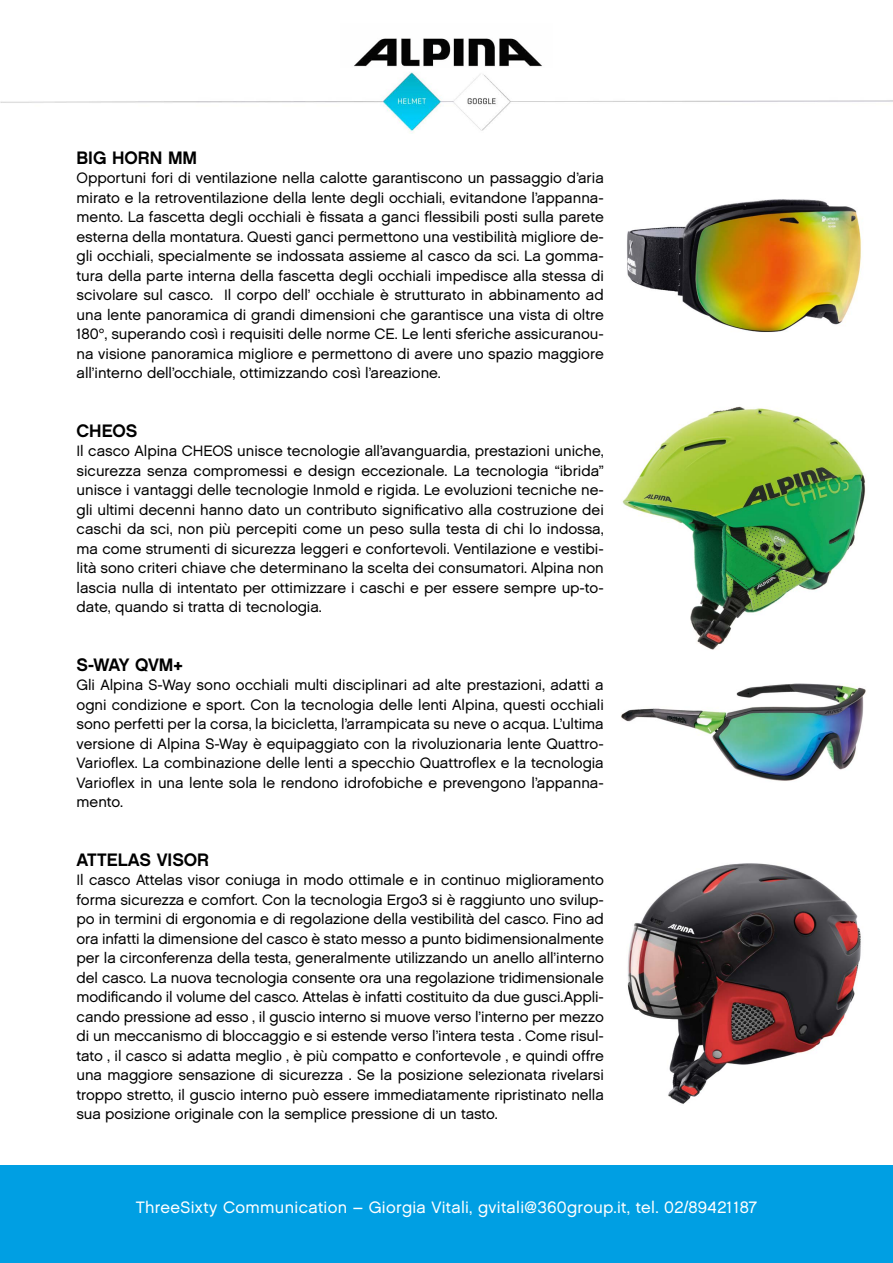
<style>
.page{position:relative;width:893px;height:1263px;background:#fff}
.page>*{position:absolute;margin:0;border:0;box-sizing:border-box;transform-origin:0 0}
.t1{font:18px "Chalet New York Nineteen Sixty";color:#000}
.t2{font:16.5px "Chalet London Nineteen Sixty";letter-spacing:.02em;color:#fff}
.t3{font:15px/19.5px "Chalet London Nineteen Sixty";color:#000;text-align:justify}
</style>
<div class="page">
<div style="left:0;top:1165px;width:893px;height:98px;background:#009fe3"></div>
<img style="left:354px;top:38px;width:188px;height:29px">
<img style="left:0;top:72px;width:893px;height:62px">
<img style="left:627px;top:199px;width:235px;height:133px">
<img style="left:622px;top:406px;width:244px;height:244px">
<img style="left:621px;top:683px;width:245px;height:98px">
<img style="left:627px;top:863px;width:234px;height:241px">
<p class="t1" style="left:77px;top:147px;width:122px">BIG HORN MM</p>
<p class="t3" style="left:77px;top:168px;width:529px">Opportuni fori di ventilazione nella calotte garantiscono un passaggio d’aria mirato e la retroventilazione della lente degli occhiali, evitandone l’appanna&shy;mento. La fascetta degli occhiali è fissata a ganci flessibili posti sulla parete esterna della montatura. Questi ganci permettono una vestibilità migliore de&shy;gli occhiali, specialmente se indossata assieme al casco da sci. La gomma&shy;tura della parte interna della fascetta degli occhiali impedisce alla stessa di scivolare sul casco. Il corpo dell’ occhiale è strutturato in abbinamento ad una lente panoramica di grandi dimensioni che garantisce una vista di oltre 180°, superando così i requisiti delle norme CE. Le lenti sferiche assicuranou&shy;na visione panoramica migliore e permettono di avere uno spazio maggiore all’interno dell’occhiale, ottimizzando così l’areazione.</p>
<p class="t1" style="left:77px;top:420px;width:62px">CHEOS</p>
<p class="t3" style="left:77px;top:441px;width:529px">Il casco Alpina CHEOS unisce tecnologie all’avanguardia, prestazioni uniche, sicurezza senza compromessi e design eccezionale. La tecnologia “ibrida” unisce i vantaggi delle tecnologie Inmold e rigida. Le evoluzioni tecniche ne&shy;gli ultimi decenni hanno dato un contributo significativo alla costruzione dei caschi da sci, non più percepiti come un peso sulla testa di chi lo indossa, ma come strumenti di sicurezza leggeri e confortevoli. Ventilazione e vestibi&shy;lità sono criteri chiave che determinano la scelta dei consumatori. Alpina non lascia nulla di intentato per ottimizzare i caschi e per essere sempre up-to&shy;date, quando si tratta di tecnologia.</p>
<p class="t1" style="left:77px;top:654px;width:108px">S-WAY QVM+</p>
<p class="t3" style="left:77px;top:675px;width:529px">Gli Alpina S-Way sono occhiali multi disciplinari ad alte prestazioni, adatti a ogni condizione e sport. Con la tecnologia delle lenti Alpina, questi occhiali sono perfetti per la corsa, la bicicletta, l’arrampicata su neve o acqua. L’ultima versione di Alpina S-Way è equipaggiato con la rivoluzionaria lente Quattro-Varioflex. La combinazione delle lenti a specchio Quattroflex e la tecnologia Varioflex in una lente sola le rendono idrofobiche e prevengono l’appanna&shy;mento.</p>
<p class="t1" style="left:77px;top:849px;width:134px">ATTELAS VISOR</p>
<p class="t3" style="left:77px;top:870px;width:529px">Il casco Attelas visor coniuga in modo ottimale e in continuo miglioramento forma sicurezza e comfort. Con la tecnologia Ergo3 si è raggiunto uno svilup&shy;po in termini di ergonomia e di regolazione della vestibilità del casco. Fino ad ora infatti la dimensione del casco è stato messo a punto bidimensionalmente per la circonferenza della testa, generalmente utilizzando un anello all’interno del casco. La nuova tecnologia consente ora una regolazione tridimensionale modificando il volume del casco. Attelas è infatti costituito da due gusci.Appli&shy;cando pressione ad esso , il guscio interno si muove verso l’interno per mezzo di un meccanismo di bloccaggio e si estende verso l’intera testa . Come risul&shy;tato , il casco si adatta meglio , è più compatto e confortevole , e quindi offre una maggiore sensazione di sicurezza . Se la posizione selezionata rivelarsi troppo stretto, il guscio interno può essere immediatamente ripristinato nella sua posizione originale con la semplice pressione di un tasto.</p>
<p class="t2" style="left:136px;top:1197px;width:623px">ThreeSixty Communication – Giorgia Vitali, gvitali@360group.it, tel. 02/89421187</p>
</div>
